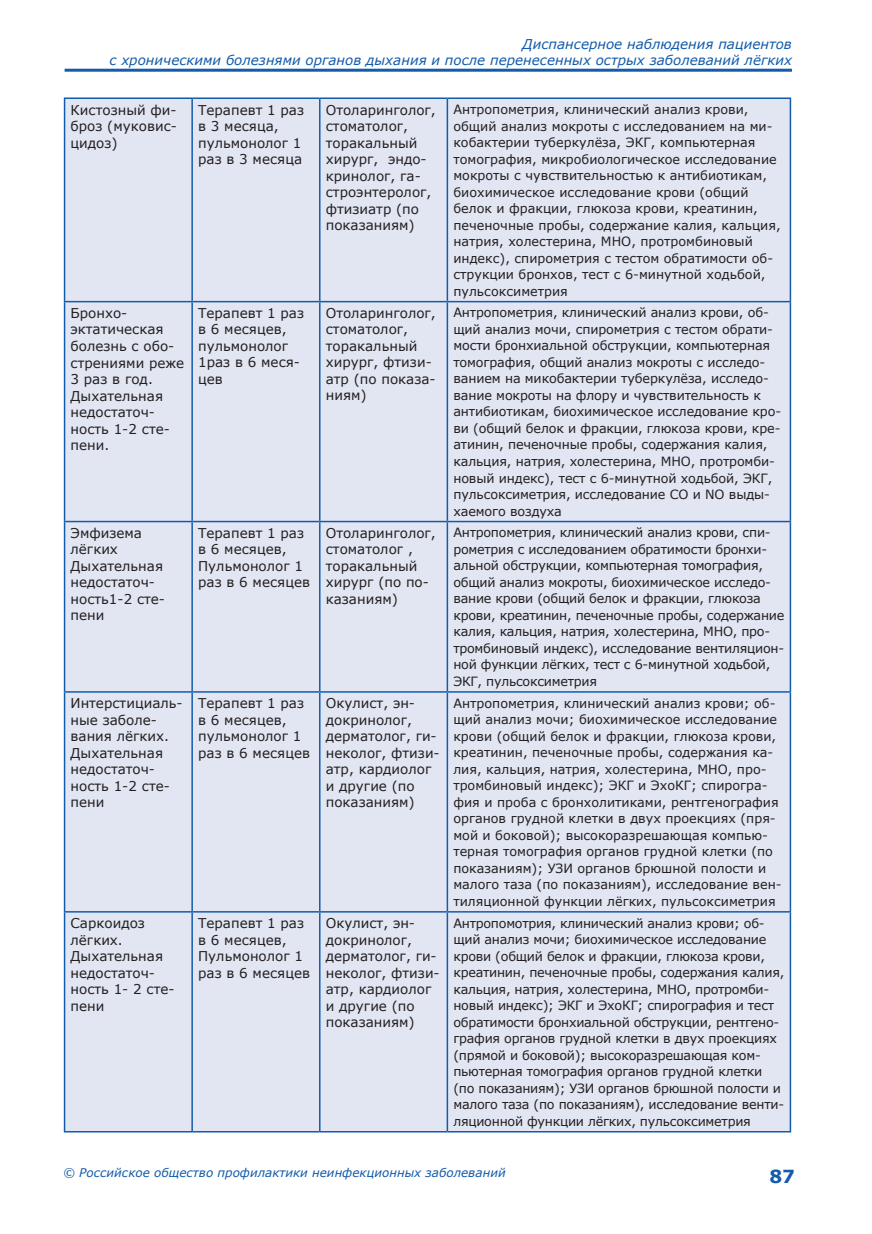
<style>
.page{position:relative;width:872px;height:1234px;background:#fff}
.page>*{position:absolute;margin:0;border:0;box-sizing:border-box;transform-origin:0 0}
.t1{font:700 18px "Verdana";color:#135cab}
.t2{font:13.5px/16.5px "Verdana";color:#231f20}
.t3{font:italic 13.5px/16.2px "Verdana";color:#135cab;text-align:right}
.t4{font:12.75px/16.5px "Verdana";letter-spacing:-.01em;color:#231f20}
.t5{font:italic 12px "Verdana";color:#135cab}
</style>
<div class="page">
<hr style="left:65px;top:69px;width:727px;height:3px;background:#135cab">
<div style="left:65px;top:99px;width:724px;height:1031px;background:#e2e6f3"></div>
<hr style="left:64px;top:97px;width:128px;height:2px;background:#135cab">
<hr style="left:64px;top:99px;width:1px;height:202px;background:#135cab">
<hr style="left:192px;top:97px;width:128px;height:2px;background:#135cab">
<hr style="left:191px;top:99px;width:2px;height:202px;background:#135cab">
<hr style="left:320px;top:97px;width:127px;height:2px;background:#135cab">
<hr style="left:319px;top:99px;width:1px;height:202px;background:#135cab">
<hr style="left:447px;top:97px;width:344px;height:2px;background:#135cab">
<hr style="left:446px;top:99px;width:2px;height:202px;background:#135cab">
<hr style="left:789px;top:99px;width:2px;height:202px;background:#135cab">
<hr style="left:64px;top:301px;width:128px;height:1px;background:#135cab">
<hr style="left:64px;top:302px;width:1px;height:218px;background:#135cab">
<hr style="left:192px;top:301px;width:128px;height:1px;background:#135cab">
<hr style="left:191px;top:302px;width:2px;height:218px;background:#135cab">
<hr style="left:320px;top:301px;width:127px;height:1px;background:#135cab">
<hr style="left:319px;top:302px;width:1px;height:218px;background:#135cab">
<hr style="left:447px;top:301px;width:344px;height:1px;background:#135cab">
<hr style="left:446px;top:302px;width:2px;height:218px;background:#135cab">
<hr style="left:789px;top:302px;width:2px;height:218px;background:#135cab">
<hr style="left:64px;top:520px;width:128px;height:2px;background:#135cab">
<hr style="left:64px;top:522px;width:1px;height:169px;background:#135cab">
<hr style="left:192px;top:520px;width:128px;height:2px;background:#135cab">
<hr style="left:191px;top:522px;width:2px;height:169px;background:#135cab">
<hr style="left:320px;top:520px;width:127px;height:2px;background:#135cab">
<hr style="left:319px;top:522px;width:1px;height:169px;background:#135cab">
<hr style="left:447px;top:520px;width:344px;height:2px;background:#135cab">
<hr style="left:446px;top:522px;width:2px;height:169px;background:#135cab">
<hr style="left:789px;top:522px;width:2px;height:169px;background:#135cab">
<hr style="left:64px;top:691px;width:128px;height:1px;background:#135cab">
<hr style="left:64px;top:692px;width:1px;height:218px;background:#135cab">
<hr style="left:192px;top:691px;width:128px;height:1px;background:#135cab">
<hr style="left:191px;top:692px;width:2px;height:218px;background:#135cab">
<hr style="left:320px;top:691px;width:127px;height:1px;background:#135cab">
<hr style="left:319px;top:692px;width:1px;height:218px;background:#135cab">
<hr style="left:447px;top:691px;width:344px;height:1px;background:#135cab">
<hr style="left:446px;top:692px;width:2px;height:218px;background:#135cab">
<hr style="left:789px;top:692px;width:2px;height:218px;background:#135cab">
<hr style="left:64px;top:910px;width:128px;height:2px;background:#135cab">
<hr style="left:64px;top:912px;width:1px;height:218px;background:#135cab">
<hr style="left:192px;top:910px;width:128px;height:2px;background:#135cab">
<hr style="left:191px;top:912px;width:2px;height:218px;background:#135cab">
<hr style="left:320px;top:910px;width:127px;height:2px;background:#135cab">
<hr style="left:319px;top:912px;width:1px;height:218px;background:#135cab">
<hr style="left:447px;top:910px;width:344px;height:2px;background:#135cab">
<hr style="left:446px;top:912px;width:2px;height:218px;background:#135cab">
<hr style="left:789px;top:912px;width:2px;height:218px;background:#135cab">
<hr style="left:64px;top:1130px;width:128px;height:2px;background:#135cab">
<hr style="left:192px;top:1130px;width:128px;height:2px;background:#135cab">
<hr style="left:320px;top:1130px;width:127px;height:2px;background:#135cab">
<hr style="left:447px;top:1130px;width:344px;height:2px;background:#135cab">
<p class="t3" style="left:109px;top:35px;width:684px">Диспансерное наблюдения пациентов<br>с хроническими болезнями органов дыхания и после перенесенных острых заболеваний лёгких</p>
<p class="t2" style="left:71px;top:101px;width:108px;text-align:justify">Кистозный фи&shy;броз (муковис&shy;цидоз)</p>
<p class="t2" style="left:198px;top:101px;width:107px">Терапевт 1 раз в 3 месяца, пульмонолог 1 раз в 3 месяца</p>
<p class="t2" style="left:326px;top:101px;width:112px">Отоларинголог, стоматолог, торакальный хирург, эндо&shy;кринолог, га&shy;строэнтеролог, фтизиатр (по показаниям)</p>
<p class="t4" style="left:453px;top:101px;width:329px">Антропометрия, клинический анализ крови, общий анализ мокроты с исследованием на ми&shy;кобактерии туберкулёза, ЭКГ, компьютерная томография, микробиологическое исследование мокроты с чувствительностью к антибиотикам, биохимическое исследование крови (общий белок и фракции, глюкоза крови, креатинин, печеночные пробы, содержание калия, кальция, натрия, холестерина, МНО, протромбиновый индекс), спирометрия с тестом обратимости об&shy;струкции бронхов, тест с 6-минутной ходьбой, пульсоксиметрия</p>
<p class="t2" style="left:71px;top:304px;width:115px">Бронхо&shy;эктатическая болезнь с обо&shy;стрениями реже<br>3 раз в год.<br>Дыхательная недостаточ&shy;ность 1-2 сте&shy;пени.</p>
<p class="t2" style="left:198px;top:304px;width:107px">Терапевт 1 раз в 6 месяцев, пульмонолог<br>1раз в 6 меся&shy;цев</p>
<p class="t2" style="left:326px;top:304px;width:112px">Отоларинголог, стоматолог, торакальный хирург, фтизи&shy;атр (по показа&shy;ниям)</p>
<p class="t4" style="left:453px;top:304px;width:329px">Антропометрия, клинический анализ крови, об&shy;щий анализ мочи, спирометрия с тестом обрати&shy;мости бронхиальной обструкции, компьютерная томография, общий анализ мокроты с исследо&shy;ванием на микобактерии туберкулёза, исследо&shy;вание мокроты на флору и чувствительность к антибиотикам, биохимическое исследование кро&shy;ви (общий белок и фракции, глюкоза крови, кре&shy;атинин, печеночные пробы, содержания калия, кальция, натрия, холестерина, МНО, протромби&shy;новый индекс), тест с 6-минутной ходьбой, ЭКГ, пульсоксиметрия, исследование СО и NO выды&shy;хаемого воздуха</p>
<p class="t2" style="left:71px;top:524px;width:96px">Эмфизема лёгких<br>Дыхательная недостаточ&shy;ность1-2 сте&shy;пени</p>
<p class="t2" style="left:198px;top:524px;width:114px">Терапевт 1 раз в 6 месяцев,<br>Пульмонолог 1 раз в 6 месяцев</p>
<p class="t2" style="left:326px;top:524px;width:112px">Отоларинголог, стоматолог , торакальный хирург (по по&shy;казаниям)</p>
<p class="t4" style="left:453px;top:524px;width:332px">Антропометрия, клинический анализ крови, спи&shy;рометрия с исследованием обратимости бронхи&shy;альной обструкции, компьютерная томография, общий анализ мокроты, биохимическое исследо&shy;вание крови (общий белок и фракции, глюкоза крови, креатинин, печеночные пробы, содержание калия, кальция, натрия, холестерина, МНО, про&shy;тромбиновый индекс), исследование вентиляцион&shy;ной функции лёгких, тест с 6-минутной ходьбой, ЭКГ, пульсоксиметрия</p>
<p class="t2" style="left:71px;top:694px;width:114px">Интерстициаль&shy;ные заболе&shy;вания лёгких.<br>Дыхательная недостаточ&shy;ность 1-2 сте&shy;пени</p>
<p class="t2" style="left:198px;top:694px;width:114px">Терапевт 1 раз в 6 месяцев, пульмонолог 1 раз в 6 месяцев</p>
<p class="t2" style="left:326px;top:694px;width:115px">Окулист, эн&shy;докринолог, дерматолог, ги&shy;неколог, фтизи&shy;атр, кардиолог и другие (по показаниям)</p>
<p class="t4" style="left:453px;top:694px;width:330px">Антропометрия, клинический анализ крови; об&shy;щий анализ мочи; биохимическое исследование крови (общий белок и фракции, глюкоза крови, креатинин, печеночные пробы, содержания ка&shy;лия, кальция, натрия, холестерина, МНО, про&shy;тромбиновый индекс); ЭКГ и ЭхоКГ; спирогра&shy;фия и проба с бронхолитиками, рентгенография органов грудной клетки в двух проекциях (пря&shy;мой и боковой); высокоразрешающая компью&shy;терная томография органов грудной клетки (по показаниям); УЗИ органов брюшной полости и малого таза (по показаниям), исследование вен&shy;тиляционной функции лёгких, пульсоксиметрия</p>
<p class="t2" style="left:71px;top:914px;width:106px">Саркоидоз лёгких.<br>Дыхательная недостаточ&shy;ность 1- 2 сте&shy;пени</p>
<p class="t2" style="left:198px;top:914px;width:114px">Терапевт 1 раз в 6 месяцев,<br>Пульмонолог 1 раз в 6 месяцев</p>
<p class="t2" style="left:326px;top:914px;width:115px">Окулист, эн&shy;докринолог, дерматолог, ги&shy;неколог, фтизи&shy;атр, кардиолог и другие (по показаниям)</p>
<p class="t4" style="left:453px;top:914px;width:332px">Антропомотрия, клинический анализ крови; об&shy;щий анализ мочи; биохимическое исследование крови (общий белок и фракции, глюкоза крови, креатинин, печеночные пробы, содержания калия, кальция, натрия, холестерина, МНО, протромби&shy;новый индекс); ЭКГ и ЭхоКГ; спирография и тест обратимости бронхиальной обструкции, рентгено&shy;графия органов грудной клетки в двух проекциях (прямой и боковой); высокоразрешающая ком&shy;пьютерная томография органов грудной клетки (по показаниям); УЗИ органов брюшной полости и малого таза (по показаниям), исследование венти&shy;ляционной функции лёгких, пульсоксиметрия</p>
<p class="t5" style="left:63px;top:1164px;width:444px">© Российское общество профилактики неинфекционных заболеваний</p>
<h1 class="t1" style="left:769px;top:1162px;width:27px">87</h1>
</div>
